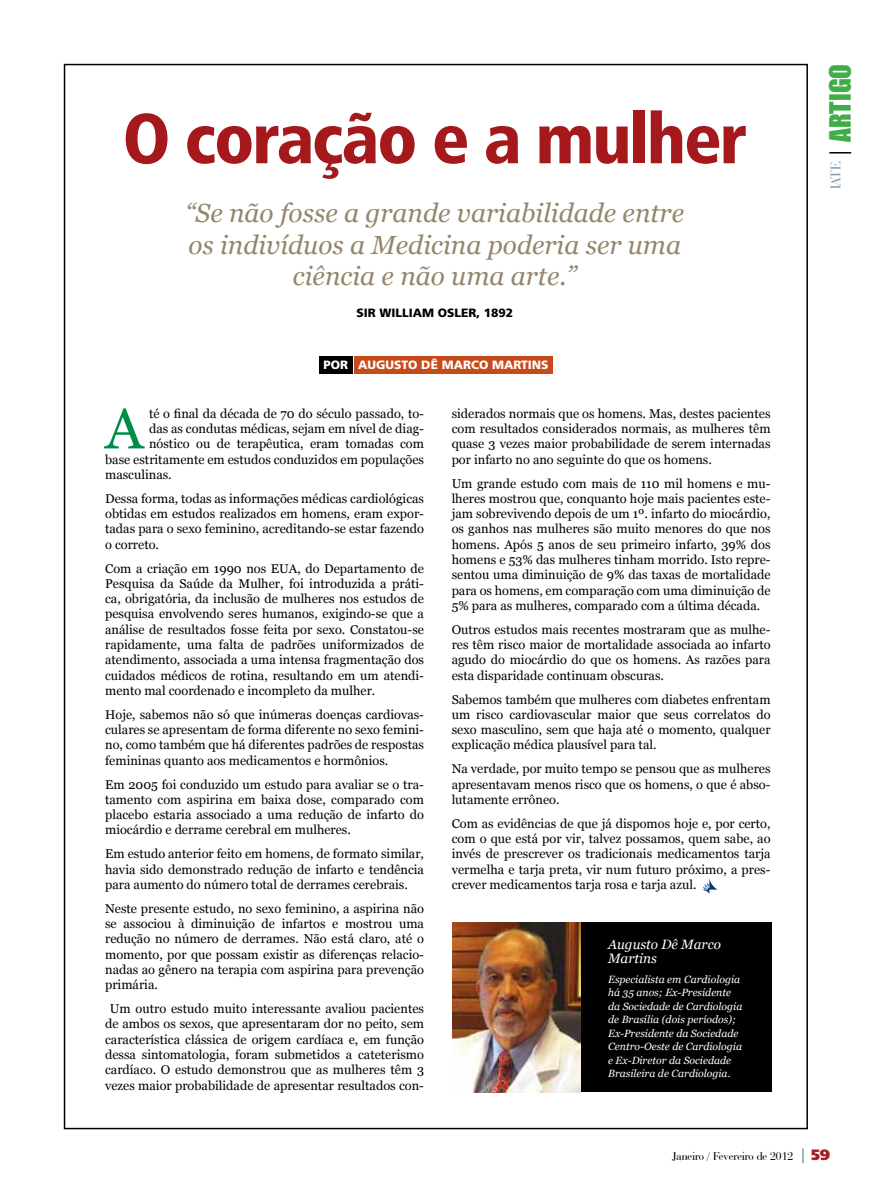
<style>
.page{position:relative;width:893px;height:1191px;background:#fff}
.page>*{position:absolute;margin:0;border:0;box-sizing:border-box;transform-origin:0 0}
.t1{font:900 condensed 70.5px "Frutiger LT Std";letter-spacing:-.03em;color:#a5181c}
.t2{font:56.85px "Georgia";color:#008d48}
.t3{font:27px "Impact";color:#41ad49}
.t4{font:italic 26.25px/31.5px "Georgia";color:#95866a;text-align:center}
.t5{font:15px "Bauer Bodoni BT";color:#849daa}
.t6{font:italic 13.5px/13.5px "Georgia";color:#fff}
.t7{font:12.75px/15.3px "Georgia";color:#000;text-align:justify}
.t8{font:12px "Bauer Bodoni BT";color:#000}
.t9{font:900 12px "Frutiger LT Std";color:#fff}
.t10{font:900 12px "Frutiger LT Std";color:#000}
.t11{font:italic 10.5px/13.5px "Georgia";color:#fff}
.s1{font-family:"Frutiger LT Std";font-weight:900;font-size:15px;color:#a71c20}
</style>
<div class="page">
<svg style="left:802px;top:1148px;width:2px;height:15px"></svg>
<svg style="left:829px;top:152px;width:22px;height:1px"></svg>
<div style="left:453px;top:922px;width:319px;height:170px;background:#000"></div>
<div style="left:319px;top:356px;width:33px;height:17px;background:#000"></div>
<div style="left:354px;top:356px;width:199px;height:17px;background:#c74a1b"></div>
<img style="left:453px;top:922px;width:127px;height:170px">
<svg style="left:702px;top:878px;width:15px;height:16px"></svg>
<h1 class="t1" style="left:122px;top:96px;width:626px">O coração e a mulher</h1>
<h3 class="t4" style="left:185px;top:198px;width:500px">“Se não fosse a grande variabilidade entre os indivíduos a Medicina poderia ser uma ciência e não uma arte.”</h3>
<p class="t10" style="left:356px;top:305px;width:158px">SIR WILLIAM OSLER, 1892</p>
<p class="t9" style="left:323px;top:357px;width:54px">POR AUGUS</p>
<p class="t9" style="left:402px;top:357px;width:147px">TO DÊ MARCO MARTINS</p>
<h2 class="t2" style="left:105px;top:394px;width:40px">A</h2>
<p class="t7" style="left:149px;top:406px;width:277px">té o final da década de 70 do século passado, to-</p>
<p class="t7" style="left:149px;top:421px;width:277px">das as condutas médicas, sejam em nível de diag-</p>
<p class="t7" style="left:149px;top:436px;width:277px">nóstico ou de terapêutica, eram tomadas com</p>
<p class="t7" style="left:105px;top:452px;width:320px">base estritamente em estudos conduzidos em populações</p>
<p class="t7" style="left:105px;top:467px;width:68px">masculinas.</p>
<p class="t7" style="left:105px;top:491px;width:320px">Dessa forma, todas as informações médicas cardiológicas obtidas em estudos realizados em homens, eram expor&shy;tadas para o sexo feminino, acreditando-se estar fazendo o correto.</p>
<p class="t7" style="left:105px;top:561px;width:320px">Com a criação em 1990 nos EUA, do Departamento de Pesquisa da Saúde da Mulher, foi introduzida a práti&shy;ca, obrigatória, da inclusão de mulheres nos estudos de pesquisa envolvendo seres humanos, exigindo-se que a análise de resultados fosse feita por sexo. Constatou-se rapidamente, uma falta de padrões uniformizados de atendimento, associada a uma intensa fragmentação dos cuidados médicos de rotina, resultando em um atendi&shy;mento mal coordenado e incompleto da mulher.</p>
<p class="t7" style="left:105px;top:707px;width:320px">Hoje, sabemos não só que inúmeras doenças cardiovas&shy;culares se apresentam de forma diferente no sexo femini&shy;no, como também que há diferentes padrões de respostas femininas quanto aos medicamentos e hormônios.</p>
<p class="t7" style="left:105px;top:776px;width:320px">Em 2005 foi conduzido um estudo para avaliar se o tra&shy;tamento com aspirina em baixa dose, comparado com placebo estaria associado a uma redução de infarto do miocárdio e derrame cerebral em mulheres.</p>
<p class="t7" style="left:105px;top:846px;width:320px">Em estudo anterior feito em homens, de formato similar, havia sido demonstrado redução de infarto e tendência para aumento do número total de derrames cerebrais.</p>
<p class="t7" style="left:105px;top:901px;width:320px">Neste presente estudo, no sexo feminino, a aspirina não se associou à diminuição de infartos e mostrou uma redução no número de derrames. Não está claro, até o momento, por que possam existir as diferenças relacio&shy;nadas ao gênero na terapia com aspirina para prevenção primária.</p>
<p class="t7" style="left:105px;top:1001px;width:320px;text-align:center">Um outro estudo muito interessante avaliou pacientes de ambos os sexos, que apresentaram dor no peito, sem característica clássica de origem cardíaca e, em função dessa sintomatologia, foram submetidos a cateterismo cardíaco. O estudo demonstrou que as mulheres têm 3 vezes maior probabilidade de apresentar resultados con-</p>
<p class="t7" style="left:452px;top:406px;width:320px">siderados normais que os homens. Mas, destes pacientes com resultados considerados normais, as mulheres têm quase 3 vezes maior probabilidade de serem internadas por infarto no ano seguinte do que os homens.</p>
<p class="t7" style="left:452px;top:476px;width:320px">Um grande estudo com mais de 110 mil homens e mu&shy;lheres mostrou que, conquanto hoje mais pacientes este&shy;jam sobrevivendo depois de um 1º. infarto do miocárdio, os ganhos nas mulheres são muito menores do que nos homens. Após 5 anos de seu primeiro infarto, 39% dos homens e 53% das mulheres tinham morrido. Isto repre&shy;sentou uma diminuição de 9% das taxas de mortalidade para os homens, em comparação com uma diminuição de 5% para as mulheres, comparado com a última década.</p>
<p class="t7" style="left:452px;top:622px;width:320px">Outros estudos mais recentes mostraram que as mulhe&shy;res têm risco maior de mortalidade associada ao infarto agudo do miocárdio do que os homens. As razões para esta disparidade continuam obscuras.</p>
<p class="t7" style="left:452px;top:691px;width:320px">Sabemos também que mulheres com diabetes enfrentam um risco cardiovascular maior que seus correlatos do sexo masculino, sem que haja até o momento, qualquer explicação médica plausível para tal.</p>
<p class="t7" style="left:452px;top:761px;width:320px">Na verdade, por muito tempo se pensou que as mulheres apresentavam menos risco que os homens, o que é abso&shy;lutamente errôneo.</p>
<p class="t7" style="left:452px;top:816px;width:320px">Com as evidências de que já dispomos hoje e, por certo, com o que está por vir, talvez possamos, quem sabe, ao invés de prescrever os tradicionais medicamentos tarja vermelha e tarja preta, vir num futuro próximo, a pres&shy;crever medicamentos tarja rosa e tarja azul.</p>
<p class="t6" style="left:608px;top:938px;width:114px">Augusto Dê Marco<br>Martins</p>
<p class="t11" style="left:608px;top:972px;width:136px">Especialista em Cardiologia há 35 anos; Ex-Presidente da Sociedade de Cardiologia de Brasília (dois períodos);<br>Ex-Presidente da Sociedade<br>Centro-Oeste de Cardiologia e Ex-Diretor da Sociedade<br>Brasileira de Cardiologia.</p>
<h3 class="t3" style="left:819px;top:142px;width:80px;rotate:-90deg">artigo</h3>
<p class="t5" style="left:826px;top:189px;width:29px;rotate:-90deg">iate</p>
<p class="t8" style="left:672px;top:1148px;width:159px">Janeiro / Fevereiro de 2012 <span class="s1">59</span></p>
</div>
